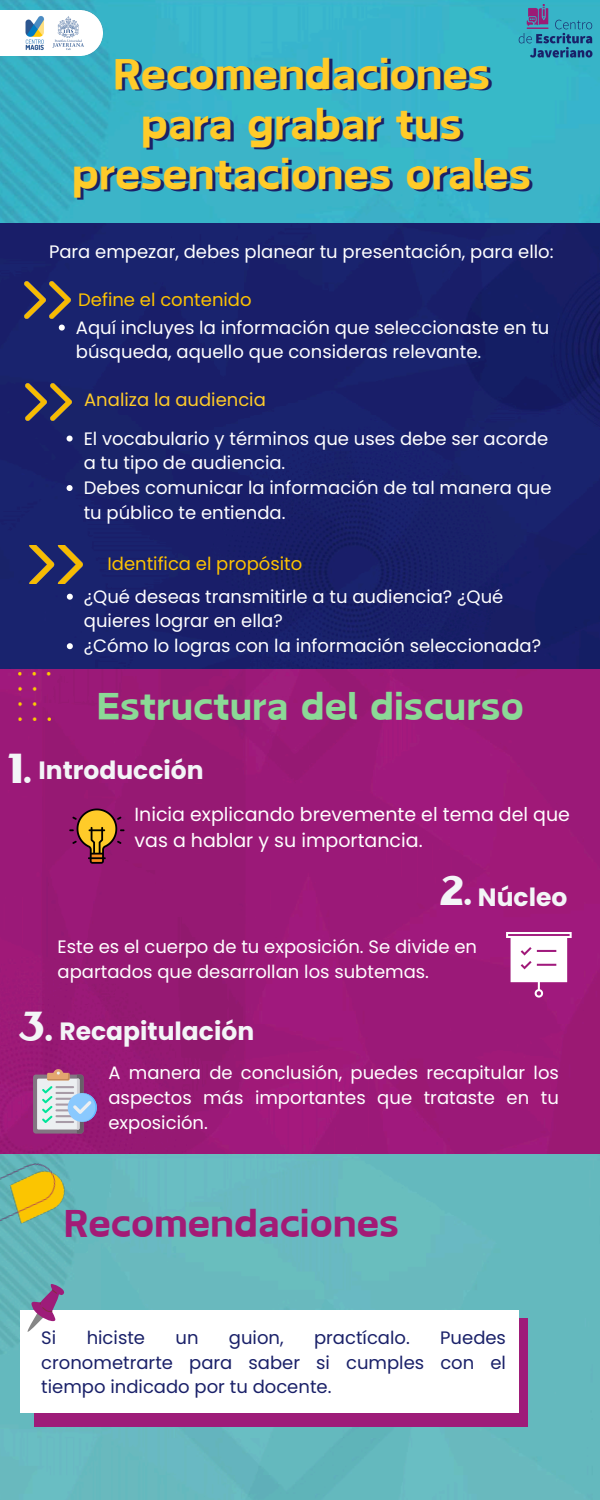
<style>
.page{position:relative;width:600px;height:1500px;background:#fff}
.page>*{position:absolute;margin:0;border:0;box-sizing:border-box;transform-origin:0 0}
.t1{font:700 40.5px/50.2px "Canva Acid";color:#ffcb29;text-align:center}
.t2{font:40px "Sunborn Sans One";color:#f3f5f7}
.t3{font:700 36px "Canva Acid";color:#8bd996}
.t4{font:700 36px "Canva Acid";color:#a31b76}
.t5{font:700 25px "Poppins";color:#f3f5f7}
.t6{font:19px/26.2px "Poppins";color:#fff}
.t7{font:18px/24.8px "Poppins";color:#fff}
.t8{font:18px/24.8px "Poppins";color:#1a2169;text-align:justify}
.t9{font:18px "Poppins";color:#fdc202}
.t10{font:18px "Poppins";color:#ffcb29}
</style>
<div class="page">
<div style="left:0;top:668px;width:600px;height:486px;background:#9b1978"></div>
<img style="left:0;top:0;width:600px;height:668px">
<img style="left:19px;top:673px;width:32px;height:48px">
<img style="left:0;top:10px;width:103px;height:45px">
<svg style="left:69px;top:809px;width:56px;height:55px;background:#a35147"></svg>
<svg style="left:506px;top:932px;width:65px;height:65px"></svg>
<div style="left:33px;top:1075px;width:51px;height:59px;background:#837683;border-radius:3px"></div>
<div style="left:37px;top:1079px;width:43px;height:51px;background:#eceff1"></div>
<svg style="left:42px;top:1069px;width:55px;height:65px"></svg>
<div style="left:0;top:1154px;width:600px;height:346px;background:#69b9be"></div>
<img style="left:0;top:1135px;width:81px;height:110px">
<div style="left:34px;top:1318px;width:494px;height:109px;background:#9e1c79"></div>
<div style="left:20px;top:1310px;width:499px;height:103px;background:#fff"></div>
<svg style="left:27px;top:1283px;width:39px;height:49px"></svg>
<img style="left:519px;top:5px;width:74px;height:57px">
<img style="left:30px;top:546px;width:53px;height:37px">
<svg style="left:67px;top:594px;width:6px;height:6px"></svg>
<svg style="left:67px;top:643px;width:6px;height:6px"></svg>
<img style="left:25px;top:281px;width:45px;height:38px">
<svg style="left:59px;top:325px;width:6px;height:6px"></svg>
<img style="left:25px;top:383px;width:46px;height:38px">
<svg style="left:67px;top:436px;width:6px;height:6px"></svg>
<svg style="left:67px;top:485px;width:6px;height:6px"></svg>
<h3 class="t1" style="left:72px;top:48px;width:461px">Recomendaciones para grabar tus presentaciones orales</h3>
<p class="t7" style="left:49px;top:240px;width:506px">Para empezar, debes planear tu presentación, para ello:</p>
<p class="t9" style="left:78px;top:287px;width:175px">Define el contenido</p>
<p class="t7" style="left:76px;top:315px;width:475px">Aquí incluyes la información que seleccionaste en tu búsqueda, aquello que consideras relevante.</p>
<p class="t10" style="left:84px;top:387px;width:183px">Analiza la audiencia</p>
<p class="t7" style="left:84px;top:426px;width:466px">El vocabulario y términos que uses debe ser acorde a tu tipo de audiencia.</p>
<p class="t7" style="left:84px;top:475px;width:469px">Debes comunicar la información de tal manera que tu público te entienda.</p>
<p class="t9" style="left:107px;top:551px;width:196px">Identifica el propósito</p>
<p class="t7" style="left:84px;top:584px;width:421px">¿Qué deseas transmitirle a tu audiencia? ¿Qué quieres lograr en ella?</p>
<p class="t7" style="left:84px;top:634px;width:459px">¿Cómo lo logras con la información seleccionada?</p>
<p class="t2" style="left:8px;top:743px;width:26px">1.</p>
<p class="t3" style="left:96px;top:687px;width:429px">Estructura del discurso</p>
<h1 class="t5" style="left:38px;top:753px;width:167px">Introducción</h1>
<p class="t6" style="left:135px;top:801px;width:437px">Inicia explicando brevemente el tema del que vas a hablar y su importancia.</p>
<p class="t2" style="left:440px;top:865px;width:34px">2.</p>
<p class="t5" style="left:478px;top:879px;width:91px">Núcleo</p>
<p class="t7" style="left:58px;top:934px;width:421px">Este es el cuerpo de tu exposición. Se divide en apartados que desarrollan los subtemas.</p>
<p class="t2" style="left:19px;top:1001px;width:36px">3.</p>
<p class="t5" style="left:59px;top:1014px;width:196px">Recapitulación</p>
<h2 class="t7" style="left:108px;top:1060px;width:452px;text-align:justify">A manera de conclusión, puedes recapitular los aspectos más importantes que trataste en tu exposición.</h2>
<h1 class="t4" style="left:63px;top:1204px;width:337px">Recomendaciones</h1>
<p class="t8" style="left:41px;top:1325px;width:16px">Si</p>
<p class="t8" style="left:87px;top:1325px;width:60px">hiciste</p>
<p class="t8" style="left:176px;top:1325px;width:25px">un</p>
<p class="t8" style="left:229px;top:1325px;width:56px">guion,</p>
<p class="t8" style="left:314px;top:1325px;width:97px">practícalo.</p>
<p class="t8" style="left:41px;top:1325px;width:466px;text-indent:399px">Puedes cronometrarte para saber si cumples con el tiempo indicado por tu docente.</p>
</div>
